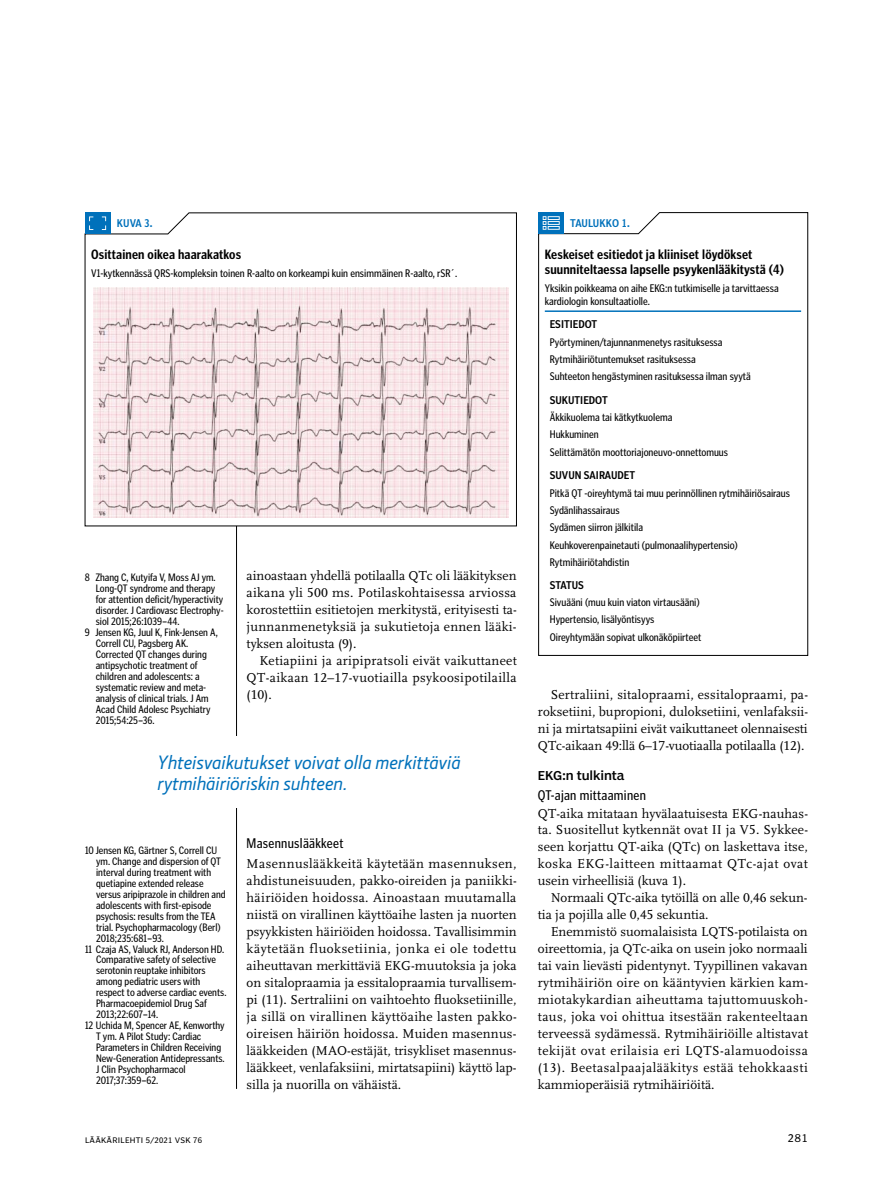
<style>
.page{position:relative;width:893px;height:1191px;background:#fff}
.page>*{position:absolute;margin:0;border:0;box-sizing:border-box;transform-origin:0 0}
.t1{font:italic 500 19.5px/21px "Section";color:#0071bb}
.t2{font:14.25px "Poynter Gothic Text Cond";letter-spacing:.02em;color:#000}
.t3{font:13.5px/17px "Scala LF";color:#000;text-align:justify}
.t4{font:700 13.5px/15px "Poynter Gothic Text Cond";letter-spacing:.01em;color:#000}
.t5{font:12px "Poynter Agate Two";letter-spacing:-.01em;color:#000}
.t6{font:11.25px/17.2px "Poynter Gothic Text Cond";color:#000}
.t7{font:10.95px "Poynter Gothic Text Cond";color:#000}
.t8{font:10.5px "Poynter Agate Two Comp";color:#000}
.t9{font:10.5px "Poynter Agate Two Comp";color:#0071bb}
.t10{font:10.5px "Poynter Agate Zero";color:#000}
.t11{font:7.5px "Poynter Agate Zero";letter-spacing:.03em;color:#000}
</style>
<div class="page">
<hr style="left:236px;top:214px;width:1px;height:875px;background:#000">
<div style="left:158px;top:736px;width:359px;height:72px;background:#fff"></div>
<svg style="left:85px;top:212px;width:432px;height:314px"></svg>
<div style="left:85px;top:213px;width:25px;height:21px;background:#0071bb"></div>
<svg style="left:89px;top:216px;width:17px;height:14px"></svg>
<img style="left:94px;top:287px;width:414px;height:231px">
<svg style="left:538px;top:212px;width:270px;height:444px"></svg>
<hr style="left:545px;top:310px;width:256px;height:2px;background:#0071bb">
<div style="left:538px;top:212px;width:26px;height:22px;background:#0071bb"></div>
<svg style="left:543px;top:216px;width:16px;height:14px"></svg>
<p class="t9" style="left:117px;top:217px;width:37px">KUVA 3.</p>
<p class="t4" style="left:91px;top:247px;width:151px">Osittainen oikea haarakatkos</p>
<p class="t6" style="left:91px;top:265px;width:367px">V1-kytkennässä QRS-kompleksin toinen R-aalto on korkeampi kuin ensimmäinen R-aalto, rSR´.</p>
<p class="t7" style="left:85px;top:571px;width:133px">8 Zhang C, Kutyifa V, Moss AJ ym.</p>
<p class="t7" style="left:96px;top:582px;width:121px">Long-QT syndrome and therapy</p>
<p class="t7" style="left:96px;top:593px;width:129px">for attention deficit/hyperactivity</p>
<p class="t7" style="left:96px;top:604px;width:129px">disorder. J Cardiovasc Electrophy-</p>
<p class="t7" style="left:96px;top:615px;width:85px">siol 2015;26:1039–44.</p>
<p class="t7" style="left:85px;top:625px;width:135px">9 Jensen KG, Juul K, Fink-Jensen A,</p>
<p class="t7" style="left:96px;top:636px;width:94px">Correll CU, Pagsberg AK.</p>
<p class="t7" style="left:96px;top:647px;width:113px">Corrected QT changes during</p>
<p class="t7" style="left:96px;top:658px;width:103px">antipsychotic treatment of</p>
<p class="t7" style="left:96px;top:669px;width:105px">children and adolescents: a</p>
<p class="t7" style="left:96px;top:680px;width:112px">systematic review and meta-</p>
<p class="t7" style="left:96px;top:691px;width:114px">analysis of clinical trials. J Am</p>
<p class="t7" style="left:96px;top:702px;width:116px">Acad Child Adolesc Psychiatry</p>
<p class="t7" style="left:96px;top:713px;width:60px">2015;54:25–36.</p>
<p class="t3" style="left:247px;top:567px;width:272px">ainoastaan yhdellä potilaalla QTc oli lääkityksen aikana yli 500 ms. Potilaskohtaisessa arviossa korostettiin esitietojen merkitystä, erityisesti ta&shy;junnanmenetyksiä ja sukutietoja ennen lääki&shy;tyksen aloitusta (9).</p>
<p class="t3" style="left:247px;top:652px;width:272px;text-indent:13px">Ketiapiini ja aripipratsoli eivät vaikuttaneet QT-aikaan 12–17-vuotiailla psykoosipotilailla (10).</p>
<h1 class="t1" style="left:158px;top:752px;width:305px">Yhteisvaikutukset voivat olla merkittäviä rytmihäiriöriskin suhteen.</h1>
<p class="t7" style="left:85px;top:843px;width:134px">10 Jensen KG, Gärtner S, Correll CU</p>
<p class="t7" style="left:96px;top:854px;width:126px">ym. Change and dispersion of QT</p>
<p class="t7" style="left:96px;top:865px;width:117px">interval during treatment with</p>
<p class="t7" style="left:96px;top:876px;width:109px">quetiapine extended release</p>
<p class="t7" style="left:96px;top:887px;width:131px">versus aripiprazole in children and</p>
<p class="t7" style="left:96px;top:898px;width:117px">adolescents with first-episode</p>
<p class="t7" style="left:96px;top:909px;width:121px">psychosis: results from the TEA</p>
<p class="t7" style="left:96px;top:920px;width:126px">trial. Psychopharmacology (Berl)</p>
<p class="t7" style="left:96px;top:931px;width:69px">2018;235:681–93.</p>
<p class="t7" style="left:85px;top:942px;width:141px">11 Czaja AS, Valuck RJ, Anderson HD.</p>
<p class="t7" style="left:96px;top:953px;width:121px">Comparative safety of selective</p>
<p class="t7" style="left:96px;top:964px;width:111px">serotonin reuptake inhibitors</p>
<p class="t7" style="left:96px;top:975px;width:106px">among pediatric users with</p>
<p class="t7" style="left:96px;top:986px;width:132px">respect to adverse cardiac events.</p>
<p class="t7" style="left:96px;top:997px;width:112px">Pharmacoepidemiol Drug Saf</p>
<p class="t7" style="left:96px;top:1008px;width:64px">2013;22:607–14.</p>
<p class="t7" style="left:85px;top:1019px;width:141px">12 Uchida M, Spencer AE, Kenworthy</p>
<p class="t7" style="left:96px;top:1030px;width:107px">T ym. A Pilot Study: Cardiac</p>
<p class="t7" style="left:96px;top:1040px;width:127px">Parameters in Children Receiving</p>
<p class="t7" style="left:96px;top:1051px;width:130px">New-Generation Antidepressants.</p>
<p class="t7" style="left:96px;top:1062px;width:91px">J Clin Psychopharmacol</p>
<p class="t7" style="left:96px;top:1073px;width:64px">2017;37:359–62.</p>
<p class="t2" style="left:247px;top:834px;width:98px">Masennuslääkkeet</p>
<p class="t3" style="left:247px;top:855px;width:272px">Masennuslääkkeitä käytetään masennuksen, ahdistuneisuuden, pakko-oireiden ja paniikki&shy;häiriöiden hoidossa. Ainoastaan muutamalla niistä on virallinen käyttöaihe lasten ja nuorten psyykkisten häiriöiden hoidossa. Tavallisimmin käytetään fluoksetiinia, jonka ei ole todettu aiheuttavan merkittäviä EKG-muutoksia ja joka on sitalopraamia ja essitalopraamia turvallisem&shy;pi (11). Sertraliini on vaihtoehto fluoksetiinille, ja sillä on virallinen käyttöaihe lasten pakko&shy;oireisen häiriön hoidossa. Muiden masennus&shy;lääkkeiden (MAO-estäjät, trisykliset masennus&shy;lääkkeet, venlafaksiini, mirtatsapiini) käyttö lap&shy;silla ja nuorilla on vähäistä.</p>
<p class="t9" style="left:570px;top:217px;width:61px">TAULUKKO 1.</p>
<p class="t4" style="left:545px;top:247px;width:241px">Keskeiset esitiedot ja kliiniset löydökset suunniteltaessa lapselle psyykenlääkitystä (4)</p>
<p class="t6" style="left:545px;top:281px;width:235px;line-height:13.5px">Yksikin poikkeama on aihe EKG:n tutkimiselle ja tarvittaessa kardiologin konsultaatiolle.</p>
<p class="t8" style="left:550px;top:318px;width:49px">ESITIEDOT</p>
<p class="t6" style="left:550px;top:333px;width:203px">Pyörtyminen/tajunnanmenetys rasituksessa<br>Rytmihäiriötuntemukset rasituksessa<br>Suhteeton hengästyminen rasituksessa ilman syytä</p>
<p class="t8" style="left:550px;top:393px;width:59px">SUKUTIEDOT</p>
<p class="t6" style="left:550px;top:408px;width:180px">Äkkikuolema tai kätkytkuolema<br>Hukkuminen<br>Selittämätön moottoriajoneuvo-onnettomuus</p>
<p class="t8" style="left:550px;top:469px;width:87px">SUVUN SAIRAUDET</p>
<p class="t6" style="left:550px;top:484px;width:242px">Pitkä QT -oireyhtymä tai muu perinnöllinen rytmihäiriösairaus Sydänlihassairaus<br>Sydämen siirron jälkitila<br>Keuhkoverenpainetauti (pulmonaalihypertensio)<br>Rytmihäiriötahdistin</p>
<p class="t8" style="left:550px;top:578px;width:36px">STATUS</p>
<p class="t6" style="left:550px;top:593px;width:153px">Sivuääni (muu kuin viaton virtausääni)<br>Hypertensio, lisälyöntisyys<br>Oireyhtymään sopivat ulkonäköpiirteet</p>
<p class="t3" style="left:538px;top:686px;width:272px;text-indent:13px">Sertraliini, sitalopraami, essitalopraami, pa&shy;roksetiini, bupropioni, duloksetiini, venlafaksii&shy;ni ja mirtatsapiini eivät vaikuttaneet olennaisesti QTc-aikaan 49:llä 6–17-vuotiaalla potilaalla (12).</p>
<p class="t5" style="left:538px;top:768px;width:88px">EKG:n tulkinta</p>
<p class="t2" style="left:538px;top:786px;width:110px">QT-ajan mittaaminen</p>
<p class="t3" style="left:538px;top:805px;width:272px">QT-aika mitataan hyvälaatuisesta EKG-nauhas&shy;ta. Suositellut kytkennät ovat II ja V5. Sykkee&shy;seen korjattu QT-aika (QTc) on laskettava itse, koska EKG-laitteen mittaamat QTc-ajat ovat usein virheellisiä (kuva 1).</p>
<p class="t3" style="left:538px;top:889px;width:271px;text-indent:13px">Normaali QTc-aika tytöillä on alle 0,46 sekun&shy;tia ja pojilla alle 0,45 sekuntia.</p>
<p class="t3" style="left:538px;top:923px;width:272px;text-indent:13px">Enemmistö suomalaisista LQTS-potilaista on oireettomia, ja QTc-aika on usein joko normaali tai vain lievästi pidentynyt. Tyypillinen vakavan rytmihäiriön oire on kääntyvien kärkien kam&shy;miotakykardian aiheuttama tajuttomuuskoh&shy;taus, joka voi ohittua itsestään rakenteeltaan terveessä sydämessä. Rytmihäiriöille altistavat tekijät ovat erilaisia eri LQTS-alamuodoissa (13). Beetasalpaajalääkitys estää tehokkaasti kammioperäisiä rytmihäiriöitä.</p>
<p class="t11" style="left:85px;top:1135px;width:118px">LÄÄKÄRILEHTI 5/2021 VSK 76</p>
<p class="t10" style="left:788px;top:1132px;width:22px">281</p>
</div>
